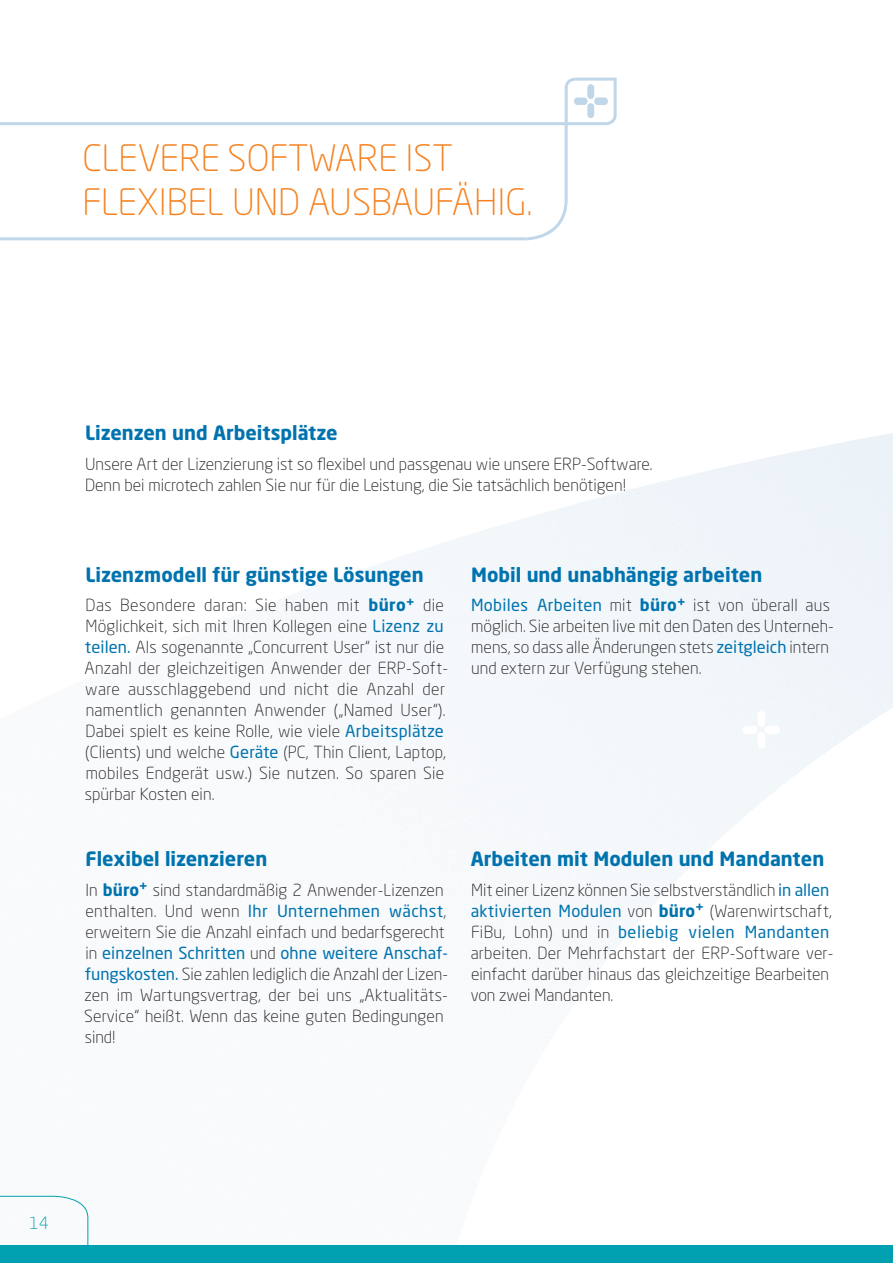
<style>
.page{position:relative;width:893px;height:1263px;background:#fff}
.page>*{position:absolute;margin:0;border:0;box-sizing:border-box;transform-origin:0 0}
.t1{font:300 36px/43.5px "Neo Sans Pro";color:#f58220}
.t2{font:700 19.5px "Neo Sans Pro";color:#0073ae}
.t3{font:300 16.5px/21px "Neo Sans Pro";letter-spacing:.005em;color:#231f20}
.t4{font:300 16.5px "Neo Sans Pro";color:#00a0b0}
.s1{font-weight:700;color:#0073ae}
.s2{font-weight:400;color:#0073ae}
</style>
<div class="page">
<img style="left:89px;top:433px;width:804px;height:813px">
<div style="left:757px;top:711px;width:8px;height:16px;background:#fff;border-radius:4px"></div>
<svg style="left:742px;top:726px;width:15px;height:8px"></svg>
<svg style="left:765px;top:726px;width:15px;height:8px"></svg>
<div style="left:757px;top:732px;width:8px;height:16px;background:#fff;border-radius:4px"></div>
<div style="left:0;top:1246px;width:893px;height:17px;background:#00a0b0"></div>
<svg style="left:0;top:1195px;width:89px;height:51px"></svg>
<svg style="left:564px;top:77px;width:53px;height:49px"></svg>
<svg style="left:0;top:121px;width:569px;height:120px"></svg>
<h1 class="t1" style="left:83px;top:136px;width:452px">CLEVERE SOFTWARE IST<br>FLEXIBEL UND AUSBAUFÄHIG.</h1>
<p class="t2" style="left:85px;top:420px;width:254px">Lizenzen und Arbeitsplätze</p>
<p class="t3" style="left:85px;top:453px;width:569px">Unsere Art der Lizenzierung ist so flexibel und passgenau wie unsere ERP-Software.<br>Denn bei microtech zahlen Sie nur für die Leistung, die Sie tatsächlich benötigen!</p>
<p class="t2" style="left:85px;top:562px;width:340px">Lizenzmodell für günstige Lösungen</p>
<p class="t3" style="left:85px;top:595px;width:365px">Das Besondere daran: Sie haben mit <span class="s1">büro</span><sup>+</sup> die Möglichkeit, sich mit Ihren Kollegen eine <span class="s2">Lizenz zu teilen.</span> Als sogenannte „Concurrent User“ ist nur die Anzahl der gleichzeitigen Anwender der ERP-Soft&shy;ware ausschlaggebend und nicht die Anzahl der namentlich genannten Anwender („Named User“).<br>Dabei spielt es keine Rolle, wie viele <span class="s2">Arbeitsplätze </span>(Clients) und welche <span class="s2">Geräte</span> (PC, Thin Client, Laptop, mobiles Endgerät usw.) Sie nutzen. So sparen Sie spürbar Kosten ein.</p>
<p class="t2" style="left:85px;top:846px;width:183px">Flexibel lizenzieren</p>
<p class="t3" style="left:84px;top:879px;width:365px">In <span class="s1">büro</span><sup>+</sup> sind standardmäßig 2 Anwender-Lizenzen enthalten. Und wenn <span class="s2">Ihr Unternehmen wächst</span>, erweitern Sie die Anzahl einfach und bedarfsgerecht in <span class="s2">einzelnen Schritten</span> und <span class="s2">ohne weitere Anschaf&shy;fungskosten.</span> Sie zahlen lediglich die Anzahl der Lizen&shy;zen im Wartungsvertrag, der bei uns „Aktualitäts-Service“ heißt. Wenn das keine guten Bedingungen sind!</p>
<p class="t2" style="left:471px;top:562px;width:293px">Mobil und unabhängig arbeiten</p>
<p class="t3" style="left:471px;top:595px;width:364px"><span class="s2">Mobiles Arbeiten</span> mit <span class="s1">büro</span><sup>+</sup> ist von überall aus möglich. Sie arbeiten live mit den Daten des Unterneh&shy;mens, so dass alle Änderungen stets <span class="s2">zeitgleich</span> intern und extern zur Verfügung stehen.</p>
<p class="t2" style="left:471px;top:846px;width:355px">Arbeiten mit Modulen und Mandanten</p>
<p class="t3" style="left:471px;top:879px;width:364px">Mit einer Lizenz können Sie selbstverständlich <span class="s2">in allen aktivierten Modulen</span> von <span class="s1">büro</span><sup>+</sup> (Warenwirtschaft, FiBu, Lohn) und in <span class="s2">beliebig vielen Mandanten </span>arbeiten. Der Mehrfachstart der ERP-Software ver&shy;einfacht darüber hinaus das gleichzeitige Bearbeiten von zwei Mandanten.</p>
<p class="t4" style="left:30px;top:1213px;width:21px">14</p>
</div>
